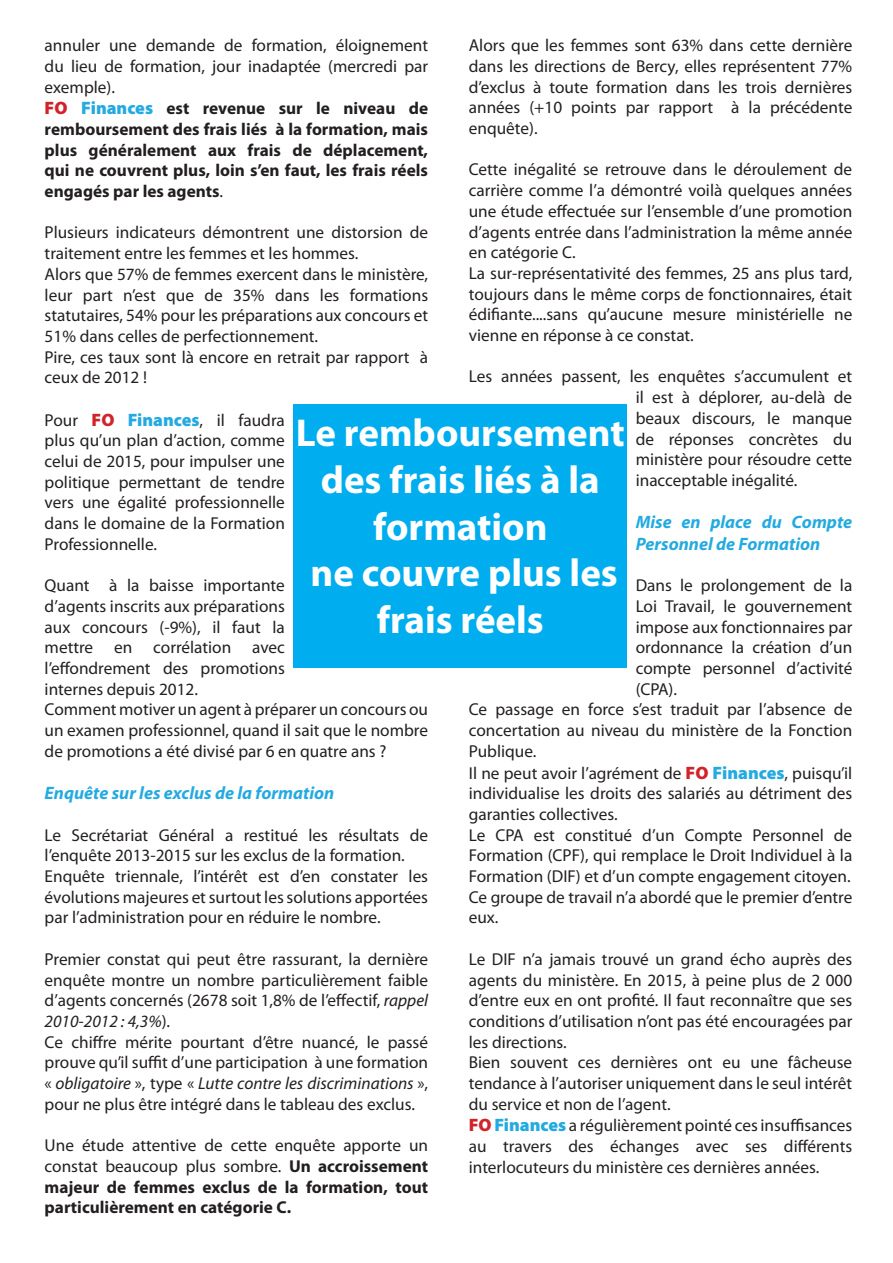
<style>
.page{position:relative;width:893px;height:1263px;background:#fff}
.page>*{position:absolute;margin:0;border:0;box-sizing:border-box;transform-origin:0 0}
.t1{font:700 39px/46.8px "Myriad Pro";color:#fff;text-align:center}
.Sans_interligne{font:italic 700 18px/21.6px "Myriad Pro";color:#24aae1}
.Sans_interligne-2{font:17.25px/20.7px "Myriad Pro";color:#231f20;text-align:justify}
.Sans_interligne-3{font:700 17.25px/20.7px "Myriad Pro";color:#231f20;text-align:justify}
.s1{font-weight:900;font-size:18px;color:#d1232a}
.s2{font-weight:900;font-size:18px;color:#24aae1}
.s3{font-weight:400}
.s4{font-style:italic}
</style>
<div class="page">
<div style="left:293px;top:404px;width:334px;height:264px;background:#00aeef"></div>
<p class="Sans_interligne-2" style="left:45px;top:35px;width:385px">annuler une demande de formation, éloignement du lieu de formation, jour inadaptée (mercredi par exemple).</p>
<p class="Sans_interligne-3" style="left:45px;top:97px;width:385px"><span class="s1">FO</span> <span class="s2">Finances</span> est revenue sur le niveau de remboursement des frais liés à la formation, mais plus généralement aux frais de déplacement, qui ne couvrent plus, loin s’en faut, les frais réels engagés par les agents<span class="s3">.</span></p>
<p class="Sans_interligne-2" style="left:45px;top:222px;width:385px">Plusieurs indicateurs démontrent une distorsion de traitement entre les femmes et les hommes.</p>
<p class="Sans_interligne-2" style="left:45px;top:263px;width:385px">Alors que 57% de femmes exercent dans le ministère, leur part n’est que de 35% dans les formations statutaires, 54% pour les préparations aux concours et 51% dans celles de perfectionnement.</p>
<p class="Sans_interligne-2" style="left:45px;top:346px;width:385px">Pire, ces taux sont là encore en retrait par rapport à ceux de 2012 !</p>
<p class="Sans_interligne-2" style="left:45px;top:409px;width:242px">Pour <span class="s1">FO</span> <span class="s2">Finances</span>, il faudra plus qu’un plan d’action, comme celui de 2015, pour impulser une politique permettant de tendre vers une égalité professionnelle dans le domaine de la Formation Professionnelle.</p>
<p class="Sans_interligne-2" style="left:45px;top:575px;width:242px">Quant à la baisse importante d’agents inscrits aux préparations aux concours (-9%), il faut la mettre en corrélation avec l’effondrement des promotions internes depuis 2012.</p>
<p class="Sans_interligne-2" style="left:45px;top:699px;width:385px">Comment motiver un agent à préparer un concours ou un examen professionnel, quand il sait que le nombre de promotions a été divisé par 6 en quatre ans ?</p>
<p class="Sans_interligne" style="left:45px;top:782px;width:291px">Enquête sur les exclus de la formation</p>
<p class="Sans_interligne-2" style="left:45px;top:824px;width:385px">Le Secrétariat Général a restitué les résultats de l’enquête 2013-2015 sur les exclus de la formation.</p>
<p class="Sans_interligne-2" style="left:45px;top:866px;width:385px">Enquête triennale, l’intérêt est d’en constater les évolutions majeures et surtout les solutions apportées par l’administration pour en réduire le nombre.</p>
<p class="Sans_interligne-2" style="left:45px;top:948px;width:385px">Premier constat qui peut être rassurant, la dernière enquête montre un nombre particulièrement faible d’agents concernés (2678 soit 1,8% de l’effectif, <span class="s4">rappel 2010-2012 : 4,3%</span>).</p>
<p class="Sans_interligne-2" style="left:45px;top:1031px;width:385px">Ce chiffre mérite pourtant d’être nuancé, le passé prouve qu’il suffit d’une participation à une formation « <span class="s4">obligatoire</span> », type « <span class="s4">Lutte contre les discriminations</span> », pour ne plus être intégré dans le tableau des exclus.</p>
<p class="Sans_interligne-3" style="left:45px;top:1134px;width:385px"><span class="s3">Une étude attentive de cette enquête apporte un constat beaucoup plus sombre.</span> Un accroissement majeur de femmes exclus de la formation, tout particulièrement en catégorie C.</p>
<p class="Sans_interligne-2" style="left:469px;top:35px;width:385px">Alors que les femmes sont 63% dans cette dernière dans les directions de Bercy, elles représentent 77% d’exclus à toute formation dans les trois dernières années (+10 points par rapport à la précédente enquête).</p>
<p class="Sans_interligne-2" style="left:469px;top:159px;width:385px">Cette inégalité se retrouve dans le déroulement de carrière comme l’a démontré voilà quelques années une étude effectuée sur l’ensemble d’une promotion d’agents entrée dans l’administration la même année en catégorie C.</p>
<p class="Sans_interligne-2" style="left:469px;top:263px;width:385px">La sur-représentativité des femmes, 25 ans plus tard, toujours dans le même corps de fonctionnaires, était édifiante....sans qu’aucune mesure ministérielle ne vienne en réponse à ce constat.</p>
<p class="Sans_interligne-2" style="left:636px;top:366px;width:218px;text-indent:-167px">Les années passent, les enquêtes s’accumulent et il est à déplorer, au-delà de beaux discours, le manque de réponses concrètes du ministère pour résoudre cette inacceptable inégalité.</p>
<p class="Sans_interligne" style="left:636px;top:511px;width:218px">Mise en place du Compte<br>Personnel de Formation</p>
<p class="Sans_interligne-2" style="left:636px;top:575px;width:218px">Dans le prolongement de la Loi Travail, le gouvernement impose aux fonctionnaires par ordonnance la création d’un compte personnel d’activité (CPA).</p>
<p class="Sans_interligne-2" style="left:469px;top:699px;width:385px">Ce passage en force s’est traduit par l’absence de concertation au niveau du ministère de la Fonction Publique.</p>
<p class="Sans_interligne-2" style="left:469px;top:762px;width:385px">Il ne peut avoir l’agrément de <span class="s1">FO</span> <span class="s2">Finances</span>, puisqu’il individualise les droits des salariés au détriment des garanties collectives.</p>
<p class="Sans_interligne-2" style="left:469px;top:824px;width:385px">Le CPA est constitué d’un Compte Personnel de Formation (CPF), qui remplace le Droit Individuel à la Formation (DIF) et d’un compte engagement citoyen.</p>
<p class="Sans_interligne-2" style="left:469px;top:886px;width:385px">Ce groupe de travail n’a abordé que le premier d’entre eux.</p>
<p class="Sans_interligne-2" style="left:469px;top:948px;width:385px">Le DIF n’a jamais trouvé un grand écho auprès des agents du ministère. En 2015, à peine plus de 2 000 d’entre eux en ont profité. Il faut reconnaître que ses conditions d’utilisation n’ont pas été encouragées par les directions.</p>
<p class="Sans_interligne-2" style="left:469px;top:1052px;width:385px">Bien souvent ces dernières ont eu une fâcheuse tendance à l’autoriser uniquement dans le seul intérêt du service et non de l’agent.</p>
<p class="Sans_interligne-2" style="left:469px;top:1115px;width:385px"><span class="s1">FO</span><span class="s2">Finances</span> a régulièrement pointé ces insuffisances au travers des échanges avec ses différents interlocuteurs du ministère ces dernières années.</p>
<p class="t1" style="left:296px;top:408px;width:330px">Le remboursement des frais liés à la formation</p>
<p class="t1" style="left:311px;top:549px;width:309px">ne couvre plus les frais réels</p>
</div>
